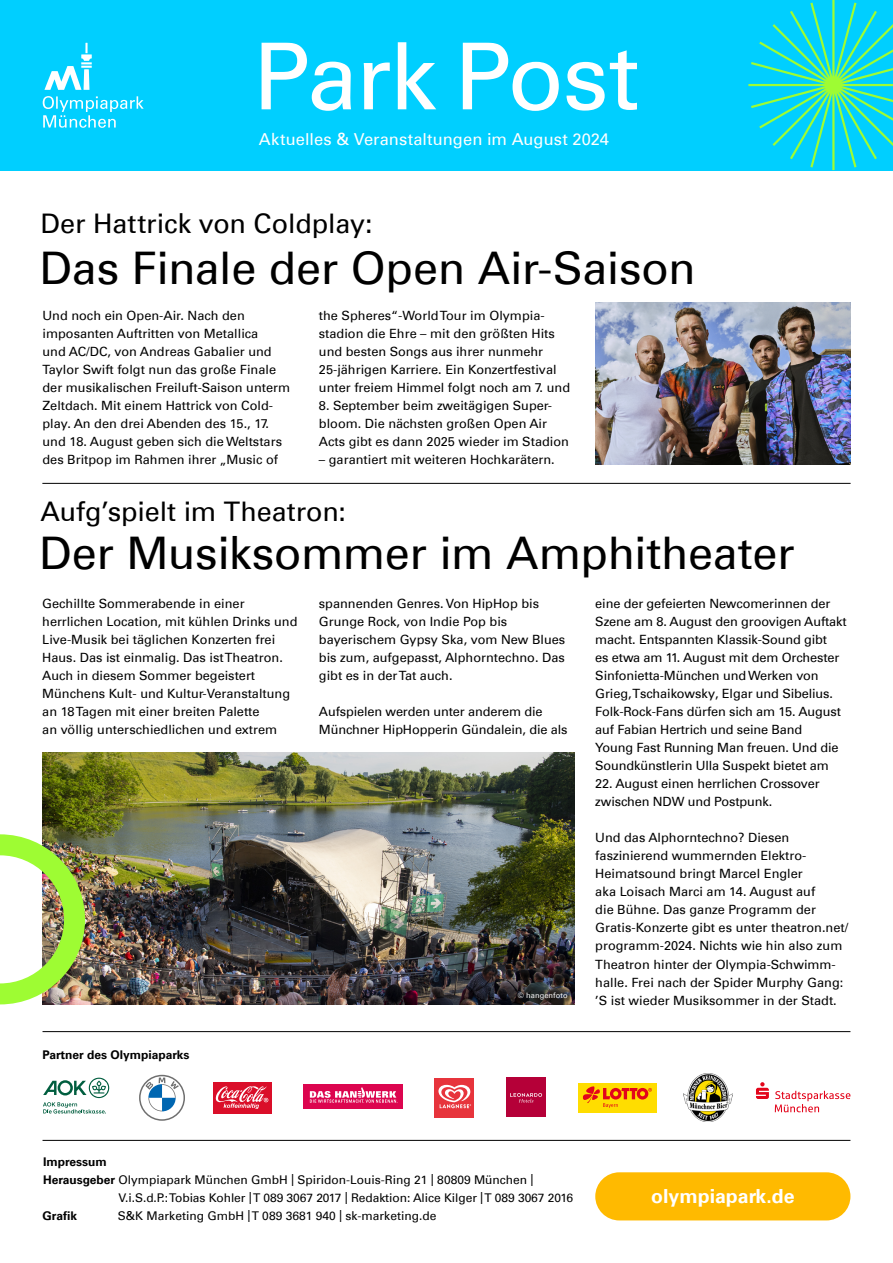
<style>
.page{position:relative;width:893px;height:1263px;background:#fff}
.page>*{position:absolute;margin:0;border:0;box-sizing:border-box;transform-origin:0 0}
.t1{font:92.25px "Univers Com 55 Roman";letter-spacing:-.025em;color:#fff}
.t2{font:45px "Univers Com 55 Roman";letter-spacing:-.01em;color:#000}
.t3{font:27px "Univers Com 55 Roman";letter-spacing:-.005em;color:#000}
.t4{font:700 19.5px "Univers Com 65";color:#fff}
.t5{font:16.5px "Univers Com 55 Roman";letter-spacing:.005em;color:#fff}
.t6{font:12.75px/18px "Univers Com 55 Roman";color:#000}
.t7{font:12px/18px "Univers Com 55 Roman";color:#000}
.t8{font:700 12px "Univers Com 65";color:#000}
.t9{font:7.5px "Univers Com 55 Roman";letter-spacing:.01em;color:#fff}
.s1{font-family:"Univers Com 65";font-weight:700}
</style>
<div class="page">
<div style="left:0;top:0;width:893px;height:170px;background:#00cfff"></div>
<svg style="left:43px;top:43px;width:101px;height:85px"></svg>
<svg style="left:748px;top:0;width:145px;height:170px"></svg>
<hr style="left:42px;top:483px;width:809px;height:1px;background:#000">
<img style="left:43px;top:752px;width:531px;height:252px">
<div style="left:595px;top:1172px;width:255px;height:48px;background:#ffba00;border-radius:24px"></div>
<hr style="left:43px;top:1031px;width:807px;height:1px;background:#000">
<hr style="left:43px;top:1140px;width:807px;height:1px;background:#000">
<img style="left:684px;top:1073px;width:49px;height:48px">
<div style="left:578px;top:1083px;width:79px;height:29px;background:#fd0"></div>
<svg style="left:583px;top:1086px;width:69px;height:22px"></svg>
<svg style="left:756px;top:1082px;width:13px;height:17px"></svg>
<svg style="left:775px;top:1091px;width:75px;height:21px"></svg>
<div style="left:506px;top:1077px;width:40px;height:40px;background:#b50038"></div>
<svg style="left:510px;top:1093px;width:32px;height:9px"></svg>
<div style="left:213px;top:1081px;width:58px;height:32px;background:#da0e29"></div>
<svg style="left:215px;top:1086px;width:53px;height:23px"></svg>
<svg style="left:43px;top:1078px;width:66px;height:35px"></svg>
<svg style="left:139px;top:1075px;width:46px;height:46px"></svg>
<div style="left:434px;top:1078px;width:40px;height:39px;background:#e7343c"></div>
<svg style="left:438px;top:1085px;width:33px;height:23px"></svg>
<div style="left:303px;top:1085px;width:100px;height:24px;background:#dc054f"></div>
<svg style="left:310px;top:1087px;width:87px;height:16px"></svg>
<img style="left:0;top:834px;width:85px;height:170px">
<img style="left:595px;top:302px;width:256px;height:162px">
<h1 class="t1" style="left:253px;top:21px;width:388px">Park Post</h1>
<p class="t5" style="left:259px;top:129px;width:352px">Aktuelles &amp; Veranstaltungen im August 2024</p>
<h3 class="t3" style="left:41px;top:207px;width:334px">Der Hattrick von Coldplay:</h3>
<h2 class="t2" style="left:40px;top:241px;width:658px">Das Finale der Open Air-Saison</h2>
<p class="t6" style="left:319px;top:307px;width:253px">the Spheres“-World Tour im Olympia&shy;stadion die Ehre – mit den größten Hits und besten Songs aus ihrer nunmehr 25-jährigen Karriere. Ein Konzertfestival unter freiem Himmel folgt noch am 7. und</p>
<p class="t6" style="left:319px;top:397px;width:252px">8. September beim zweitägigen Super&shy;bloom. Die nächsten großen Open Air<br>Acts gibt es dann 2025 wieder im Stadion</p>
<p class="t6" style="left:319px;top:451px;width:237px">– garantiert mit weiteren Hochkarätern.</p>
<p class="t6" style="left:43px;top:307px;width:249px">Und noch ein Open-Air. Nach den imposanten Auftritten von Metallica<br>und AC/DC, von Andreas Gabalier und Taylor Swift folgt nun das große Finale der musikalischen Freiluft-Saison unterm Zeltdach. Mit einem Hattrick von Cold&shy;play. An den drei Abenden des 15., 17. und 18. August geben sich die Weltstars des Britpop im Rahmen ihrer „Music of</p>
<h3 class="t3" style="left:41px;top:495px;width:307px">Aufg’spielt im Theatron:</h3>
<h2 class="t2" style="left:39px;top:526px;width:757px">Der Musiksommer im Amphitheater</h2>
<p class="t6" style="left:42px;top:595px;width:257px">Gechillte Sommerabende in einer herrlichen Location, mit kühlen Drinks und Live-Musik bei täglichen Konzerten frei Haus. Das ist einmalig. Das ist Theatron.<br>Auch in diesem Sommer begeistert Münchens Kult- und Kultur-Veranstaltung an 18 Tagen mit einer breiten Palette<br>an völlig unterschiedlichen und extrem</p>
<p class="t6" style="left:319px;top:595px;width:248px">spannenden Genres. Von HipHop bis<br>Grunge Rock, von Indie Pop bis bayerischem Gypsy Ska, vom New Blues bis zum, aufgepasst, Alphorntechno. Das gibt es in der Tat auch.</p>
<p class="t6" style="left:319px;top:703px;width:250px">Aufspielen werden unter anderem die<br>Münchner HipHopperin Gündalein, die als</p>
<p class="t8" style="left:43px;top:1048px;width:148px">Partner des Olympiaparks</p>
<p class="t9" style="left:518px;top:991px;width:51px">© hangenfoto</p>
<p class="t6" style="left:595px;top:595px;width:253px">eine der gefeierten Newcomerinnen der Szene am 8. August den groovigen Auftakt macht. Entspannten Klassik-Sound gibt<br>es etwa am 11. August mit dem Orchester Sinfonietta-München und Werken von Grieg, Tschaikowsky, Elgar und Sibelius.<br>Folk-Rock-Fans dürfen sich am 15. August auf Fabian Hertrich und seine Band<br>Young Fast Running Man freuen. Und die Soundkünstlerin Ulla Suspekt bietet am</p>
<p class="t6" style="left:595px;top:775px;width:226px">22. August einen herrlichen Crossover zwischen NDW und Postpunk.</p>
<p class="t6" style="left:595px;top:829px;width:254px">Und das Alphorntechno? Diesen faszinierend wummernden Elektro-Heimatsound bringt Marcel Engler<br>aka Loisach Marci am 14. August auf<br>die Bühne. Das ganze Programm der Gratis-Konzerte gibt es unter theatron.net/ programm-2024. Nichts wie hin also zum Theatron hinter der Olympia-Schwimm&shy;halle. Frei nach der Spider Murphy Gang: ’S ist wieder Musiksommer in der Stadt.</p>
<p class="t8" style="left:43px;top:1155px;width:65px">Impressum</p>
<p class="t7" style="left:118px;top:1171px;width:456px;text-indent:-75px"><span class="s1">Herausgeber</span> Olympiapark München GmbH | Spiridon-Louis-Ring 21 | 80809 München |<br>V.i.S.d.P.: Tobias Kohler | T 089 3067 2017 | Redaktion: Alice Kilger | T 089 3067 2016</p>
<p class="t8" style="left:43px;top:1209px;width:36px">Grafik</p>
<p class="t7" style="left:118px;top:1207px;width:320px">S&amp;K Marketing GmbH | T 089 3681 940 | sk-marketing.de</p>
<h3 class="t4" style="left:651px;top:1185px;width:145px">olympiapark.de</h3>
</div>
